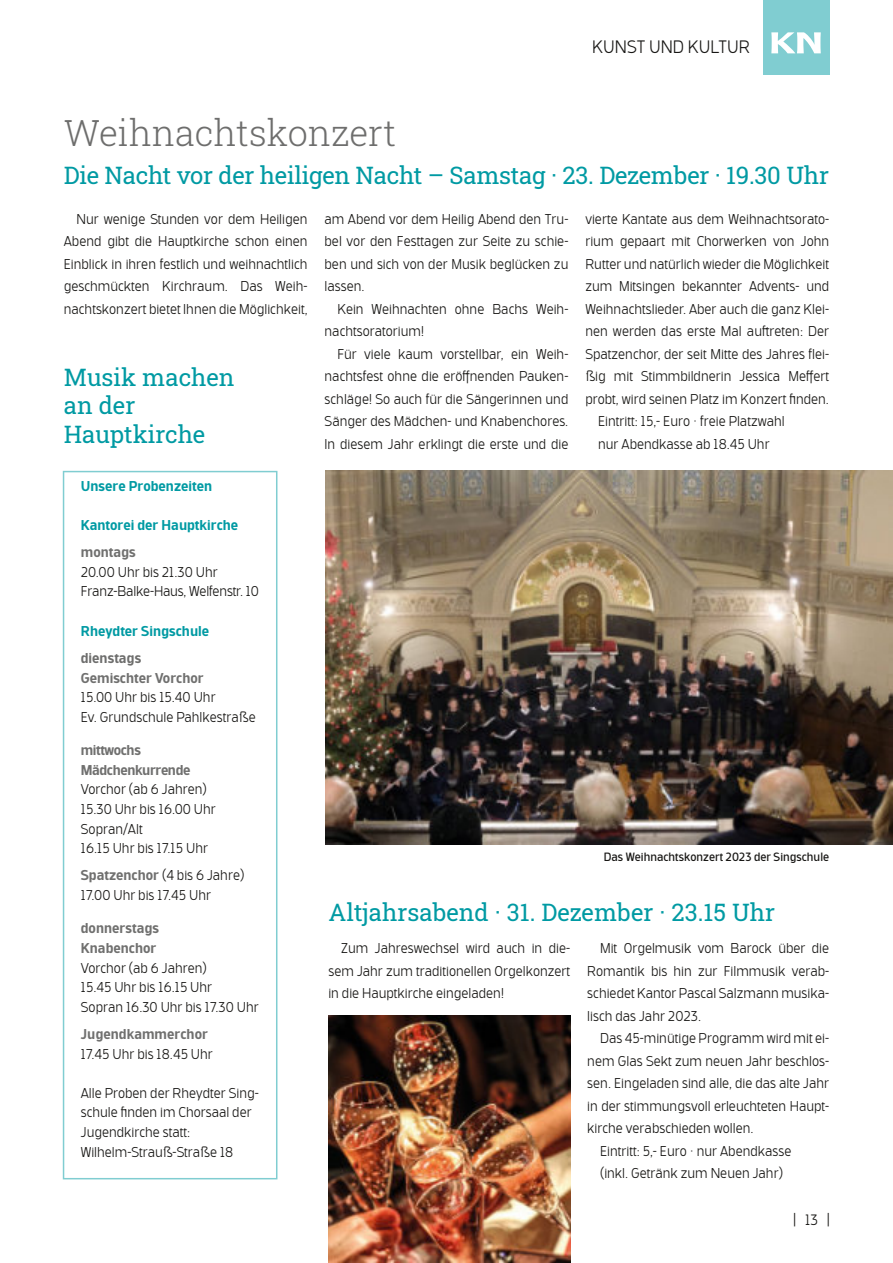
<style>
.page{position:relative;width:893px;height:1263px;background:#fff}
.page>*{position:absolute;margin:0;border:0;box-sizing:border-box;transform-origin:0 0}
.t1{font:300 36px "Roboto Slab";color:#6e6e6d}
.t2{font:24px/28.5px "Roboto Slab";letter-spacing:-.005em;color:#009aa3}
.t3{font:300 18px "Bosphorus 50 Normal 52";color:#181715}
.t4{font:300 15px "Bosphorus 50 Normal 52";color:#181715}
.t5{font:300 14.25px/22.5px "Bosphorus 50 Normal 52";color:#181715}
.t6{font:500 14.25px/19.6px "Bosphorus 50 Normal 54";color:#70706f}
.t7{font:500 14.25px "Bosphorus 50 Normal 54";color:#009aa3}
.t8{font:500 14.25px/19.6px "Bosphorus 50 Normal 54";letter-spacing:-.03em;color:#70706f}
.t9{font:500 14.25px "Bosphorus 50 Normal 54";color:#6e6e6d}
.t10{font:12px "Bosphorus 50 Normal 53";color:#181715}
.s1{font-family:"Bosphorus 50 Normal 54";font-weight:500;color:#70706f}
</style>
<div class="page">
<div style="left:763px;top:0;width:66px;height:74px;background:#80cdd1"></div>
<svg style="left:771px;top:32px;width:50px;height:21px"></svg>
<svg style="left:63px;top:471px;width:214px;height:708px"></svg>
<img style="left:326px;top:471px;width:567px;height:373px">
<img style="left:328px;top:1015px;width:242px;height:248px">
<p class="t3" style="left:592px;top:40px;width:159px">KUNST UND KULTUR</p>
<h1 class="t1" style="left:64px;top:109px;width:334px">Weihnachtskonzert</h1>
<h2 class="t2" style="left:64px;top:160px;width:767px">Die Nacht vor der heiligen Nacht – Samstag · 23. Dezember · 19.30 Uhr</h2>
<p class="t5" style="left:64px;top:209px;width:245px;text-align:justify;text-indent:13px">Nur wenige Stunden vor dem Heiligen Abend gibt die Hauptkirche schon einen Einblick in ihren festlich und weihnachtlich geschmückten Kirchraum. Das Weih&shy;nachtskonzert bietet Ihnen die Möglichkeit,</p>
<p class="t5" style="left:325px;top:209px;width:245px;text-align:justify">am Abend vor dem Heilig Abend den Tru&shy;bel vor den Festtagen zur Seite zu schie&shy;ben und sich von der Musik beglücken zu lassen.</p>
<p class="t5" style="left:585px;top:209px;width:245px">vierte Kantate aus dem Weihnachtsorato-</p>
<p class="t5" style="left:585px;top:231px;width:245px">rium gepaart mit Chorwerken von John</p>
<p class="t5" style="left:585px;top:254px;width:245px">Rutter und natürlich wieder die Möglichkeit</p>
<p class="t5" style="left:585px;top:276px;width:245px">zum Mitsingen bekannter Advents- und</p>
<p class="t5" style="left:585px;top:299px;width:245px">Weihnachtslieder. Aber auch die ganz Klei-</p>
<p class="t5" style="left:585px;top:321px;width:245px">nen werden das erste Mal auſtreten: Der</p>
<p class="t5" style="left:585px;top:344px;width:245px">Spatzenchor, der seit Mitte des Jahres flei-</p>
<p class="t5" style="left:585px;top:366px;width:245px">ßig mit Stimmbildnerin Jessica Meffert</p>
<p class="t5" style="left:585px;top:389px;width:245px">probt, wird seinen Platz im Konzert finden.</p>
<p class="t5" style="left:598px;top:411px;width:188px">Eintritt: 15,- Euro · freie Platzwahl</p>
<p class="t5" style="left:598px;top:434px;width:173px">nur Abendkasse ab 18.45 Uhr</p>
<p class="t5" style="left:325px;top:299px;width:245px;text-indent:13px">Kein Weihnachten ohne Bachs Weih&shy;nachtsoratorium!</p>
<p class="t5" style="left:325px;top:344px;width:245px;text-align:justify;text-indent:13px">Für viele kaum vorstellbar, ein Weih&shy;nachtsfest ohne die eröffnenden Pauken&shy;schläge! So auch für die Sängerinnen und Sänger des Mädchen- und Knabenchores.<br>In diesem Jahr erklingt die erste und die</p>
<h2 class="t2" style="left:64px;top:362px;width:172px">Musik machen an der<br>Hauptkirche</h2>
<p class="t7" style="left:81px;top:480px;width:133px">Unsere Probenzeiten</p>
<p class="t7" style="left:81px;top:519px;width:159px">Kantorei der Hauptkirche</p>
<p class="t6" style="left:81px;top:544px;width:57px">montags</p>
<p class="t5" style="left:81px;top:563px;width:180px;line-height:19.6px">20.00 Uhr bis 21.30 Uhr<br>Franz-Balke-Haus, Welfenstr. 10</p>
<p class="t7" style="left:81px;top:625px;width:130px">Rheydter Singschule</p>
<p class="t9" style="left:81px;top:652px;width:62px">dienstags</p>
<p class="t6" style="left:81px;top:669px;width:124px">Gemischter Vorchor</p>
<p class="t5" style="left:81px;top:689px;width:176px;line-height:19.6px">15.00 Uhr bis 15.40 Uhr<br>Ev. Grundschule Pahlkestraße</p>
<p class="t8" style="left:81px;top:742px;width:111px">mittwochs<br>Mädchenkurrende</p>
<p class="t5" style="left:81px;top:781px;width:137px;line-height:19.6px">Vorchor (ab 6 Jahren)<br>15.30 Uhr bis 16.00 Uhr<br>Sopran/Alt<br>16.15 Uhr bis 17.15 Uhr</p>
<p class="t5" style="left:81px;top:867px;width:165px;line-height:19.6px"><span class="s1">Spatzenchor</span> (4 bis 6 Jahre)<br>17.00 Uhr bis 17.45 Uhr</p>
<p class="t6" style="left:81px;top:920px;width:80px">donnerstags<br>Knabenchor</p>
<p class="t5" style="left:81px;top:959px;width:179px;line-height:19.6px">Vorchor (ab 6 Jahren)<br>15.45 Uhr bis 16.15 Uhr<br>Sopran 16.30 Uhr bis 17.30 Uhr</p>
<p class="t6" style="left:81px;top:1025px;width:129px">Jugendkammerchor</p>
<p class="t5" style="left:81px;top:1044px;width:134px">17.45 Uhr bis 18.45 Uhr</p>
<p class="t5" style="left:81px;top:1084px;width:180px;line-height:19.6px">Alle Proben der Rheydter Sing&shy;schule finden im Chorsaal der<br>Jugendkirche statt:<br>Wilhelm-Strauß-Straße 18</p>
<p class="t10" style="left:604px;top:851px;width:227px">Das Weihnachtskonzert 2023 der Singschule</p>
<h2 class="t2" style="left:328px;top:897px;width:448px">Altjahrsabend · 31. Dezember · 23.15 Uhr</h2>
<p class="t5" style="left:328px;top:938px;width:243px;text-align:justify;text-indent:13px">Zum Jahreswechsel wird auch in die&shy;sem Jahr zum traditionellen Orgelkonzert in die Hauptkirche eingeladen!</p>
<p class="t5" style="left:587px;top:938px;width:243px;text-align:justify;text-indent:13px">Mit Orgelmusik vom Barock über die Romantik bis hin zur Filmmusik verab&shy;schiedet Kantor Pascal Salzmann musika&shy;lisch das Jahr 2023.</p>
<p class="t5" style="left:600px;top:1028px;width:231px">Das 45-minütige Programm wird mit ei-</p>
<p class="t5" style="left:587px;top:1051px;width:243px">nem Glas Sekt zum neuen Jahr beschlos-</p>
<p class="t5" style="left:587px;top:1073px;width:243px">sen. Eingeladen sind alle, die das alte Jahr</p>
<p class="t5" style="left:587px;top:1096px;width:243px">in der stimmungsvoll erleuchteten Haupt-</p>
<p class="t5" style="left:587px;top:1118px;width:168px">kirche verabschieden wollen.</p>
<p class="t5" style="left:600px;top:1141px;width:193px">Eintritt: 5,- Euro · nur Abendkasse</p>
<p class="t5" style="left:600px;top:1163px;width:184px">(inkl. Getränk zum Neuen Jahr)</p>
<p class="t4" style="left:794px;top:1214px;width:37px">|13|</p>
</div>
